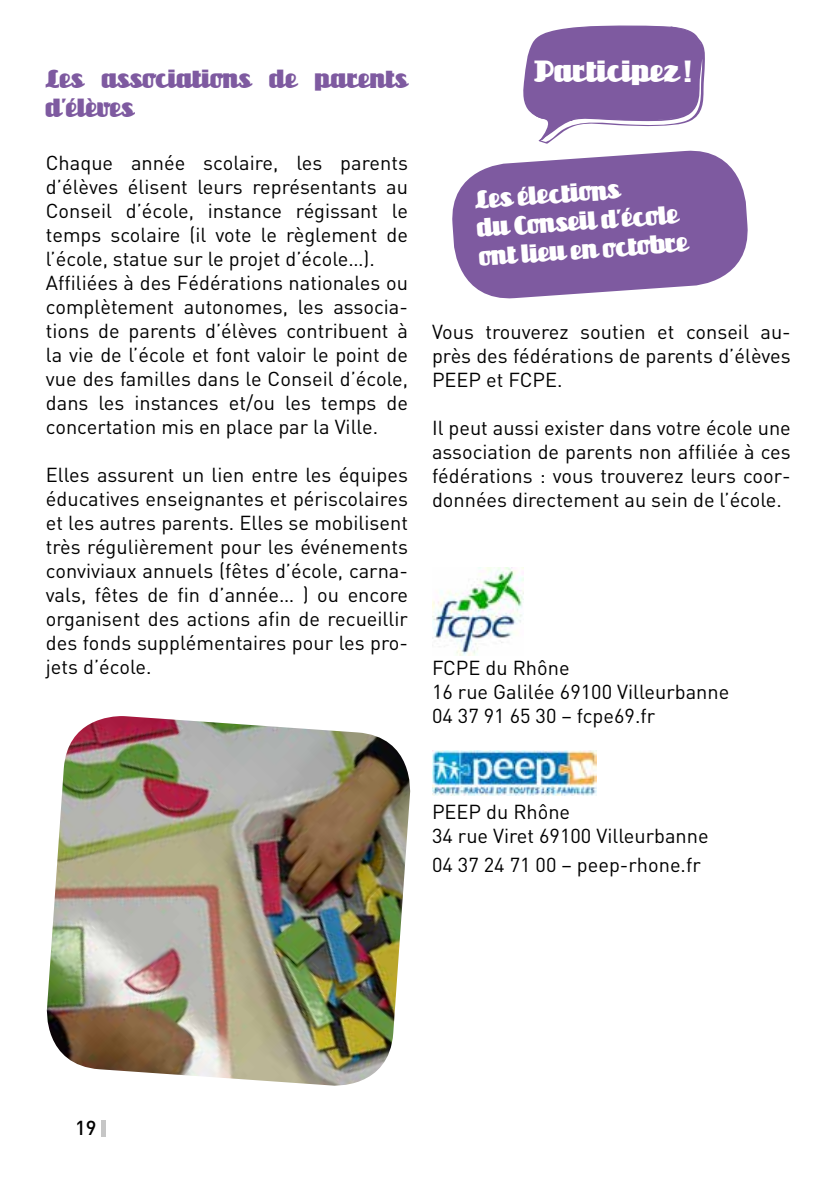
<style>
.page{position:relative;width:840px;height:1191px;background:#fff}
.page>*{position:absolute;margin:0;border:0;box-sizing:border-box;transform-origin:0 0}
.t1{font:28px "Unicorn NF";color:#fff}
.t2{font:24px/28.8px "Unicorn NF";color:#fff}
.t3{font:24px/28.8px "Unicorn NF";color:#7e5aa0}
.t4{font:20px/24px "DIN";color:#000}
.t5{font:500 20px "DIN";color:#000}
</style>
<div class="page">
<hr style="left:101px;top:1120px;width:4px;height:17px;background:#c6c6c6">
<img style="left:432px;top:567px;width:91px;height:89px">
<img style="left:46px;top:716px;width:365px;height:370px">
<img style="left:432px;top:750px;width:164px;height:45px">
<svg style="left:452px;top:150px;width:296px;height:149px;fill:#7e5aa0"></svg>
<svg style="left:523px;top:25px;width:182px;height:119px"></svg>
<p class="t3" style="left:46px;top:65px;width:363px">Les associations de parents d’élèves</p>
<p class="t4" style="left:46px;top:150px;width:363px">Chaque année scolaire, les parents d’élèves élisent leurs représentants au Conseil d’école, instance régissant le temps scolaire (il vote le règlement de l’école, statue sur le projet d’école…).<br>Affiliées à des Fédérations nationales ou complètement autonomes, les associa&shy;tions de parents d’élèves contribuent à la vie de l’école et font valoir le point de vue des familles dans le Conseil d’école, dans les instances et/ou les temps de concertation mis en place par la Ville.</p>
<p class="t4" style="left:46px;top:462px;width:363px;text-align:justify">Elles assurent un lien entre les équipes éducatives enseignantes et périscolaires et les autres parents. Elles se mobilisent très régulièrement pour les événements conviviaux annuels (fêtes d’école, carna&shy;vals, fêtes de fin d’année… ) ou encore organisent des actions afin de recueillir des fonds supplémentaires pour les pro&shy;jets d’école.</p>
<h1 class="t1" style="left:534px;top:56px;width:158px">Participez !</h1>
<p class="t2" style="left:474px;top:185px;width:211px;rotate:-4deg">Les élections<br>du Conseil d’école ont lieu en octobre</p>
<p class="t4" style="left:432px;top:319px;width:360px;text-align:justify">Vous trouverez soutien et conseil au&shy;près des fédérations de parents d’élèves PEEP et FCPE.</p>
<p class="t4" style="left:432px;top:415px;width:360px;text-align:justify">Il peut aussi exister dans votre école une association de parents non affiliée à ces fédérations : vous trouverez leurs coor&shy;données directement au sein de l’école.</p>
<p class="t4" style="left:432px;top:655px;width:299px">FCPE du Rhône<br>16 rue Galilée 69100 Villeurbanne<br>04 37 91 65 30 – fcpe69.fr</p>
<p class="t4" style="left:432px;top:799px;width:278px">PEEP du Rhône<br>34 rue Viret 69100 Villeurbanne</p>
<p class="t4" style="left:432px;top:852px;width:270px">04 37 24 71 00 – peep-rhone.fr</p>
<p class="t5" style="left:75px;top:1115px;width:23px">19</p>
</div>
